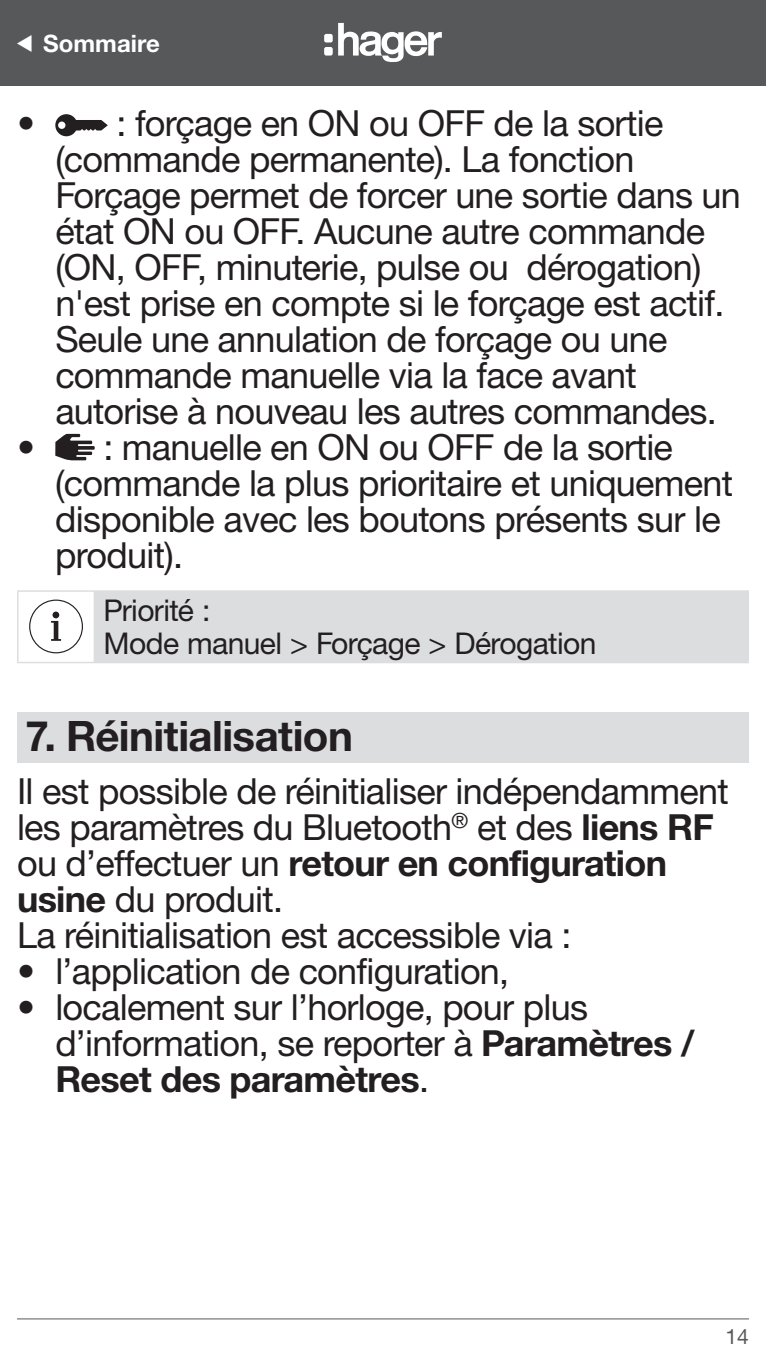
<style>
.page{position:relative;width:766px;height:1361px;background:#fff}
.page>*{position:absolute;margin:0;border:0;box-sizing:border-box;transform-origin:0 0}
.t1{font:700 42px "Helvetica Neue LTW1 G";letter-spacing:-.015em;color:#231f20}
.t2{font:36px/36px "Helvetica Neue LTW1 G";letter-spacing:-.02em;color:#231f20}
.t3{font:30px/33px "Helvetica Neue LTW1 G";letter-spacing:-.02em;color:#231f20}
.t4{font:700 24px "Helvetica Neue LTW1 G";color:#fff}
.t5{font:21px "Helvetica Neue LTW1 G";color:#57585a}
.s1{font-weight:700}
</style>
<div class="page">
<hr style="left:17px;top:1318px;width:731px;height:1px;background:#57585a">
<div style="left:0;top:0;width:765px;height:85px;background:#57585a"></div>
<svg style="left:324px;top:23px;width:117px;height:39px"></svg>
<div style="left:17px;top:712px;width:731px;height:51px;background:#dcdddf"></div>
<svg style="left:55px;top:114px;width:53px;height:22px"></svg>
<svg style="left:55px;top:434px;width:40px;height:26px"></svg>
<div style="left:94px;top:591px;width:654px;height:71px;background:#dcdddf"></div>
<hr style="left:17px;top:592px;width:2px;height:70px;background:#dcdddf">
<hr style="left:17px;top:590px;width:77px;height:2px;background:#dcdddf">
<hr style="left:17px;top:662px;width:77px;height:1px;background:#dcdddf">
<hr style="left:94px;top:590px;width:654px;height:2px;background:#dcdddf">
<hr style="left:94px;top:662px;width:654px;height:1px;background:#dcdddf">
<div style="left:29px;top:599px;width:54px;height:54px;border:1px solid #231f20;border-radius:50%"></div>
<div style="left:52px;top:611px;width:7px;height:7px;background:#231f20;border-radius:50%"></div>
<svg style="left:51px;top:621px;width:10px;height:20px"></svg>
<p class="t4" style="left:43px;top:28px;width:118px">Sommaire</p>
<p class="t2" style="left:55px;top:105px;width:687px;text-indent:-38px">• : forçage en ON ou OFF de la sortie (commande permanente). La fonction Forçage permet de forcer une sortie dans un état ON ou OFF. Aucune autre commande (ON, OFF, minuterie, pulse ou dérogation) n'est prise en compte si le forçage est actif.<br>Seule une annulation de forçage ou une commande manuelle via la face avant autorise à nouveau les autres commandes.</p>
<p class="t2" style="left:55px;top:429px;width:679px;text-indent:-38px">• : manuelle en ON ou OFF de la sortie (commande la plus prioritaire et uniquement disponible avec les boutons présents sur le produit).</p>
<p class="t3" style="left:104px;top:593px;width:494px">Priorité :<br>Mode manuel &gt; Forçage &gt; Dérogation</p>
<p class="t1" style="left:26px;top:710px;width:329px">7. Réinitialisation</p>
<p class="t2" style="left:17px;top:773px;width:713px">Il est possible de réinitialiser indépendamment les paramètres du Bluetooth<sup>®</sup> et des <span class="s1">liens RF </span>ou d’effectuer un <span class="s1">retour en configuration usine</span> du produit.<br>La réinitialisation est accessible via :</p>
<p class="t2" style="left:17px;top:953px;width:493px">• l’application de configuration,</p>
<p class="t2" style="left:55px;top:989px;width:640px;text-indent:-38px">• localement sur l’horloge, pour plus d’information, se reporter à <span class="s1">Paramètres /<br>Reset des paramètres</span>.</p>
<p class="t5" style="left:725px;top:1323px;width:25px">14</p>
</div>
